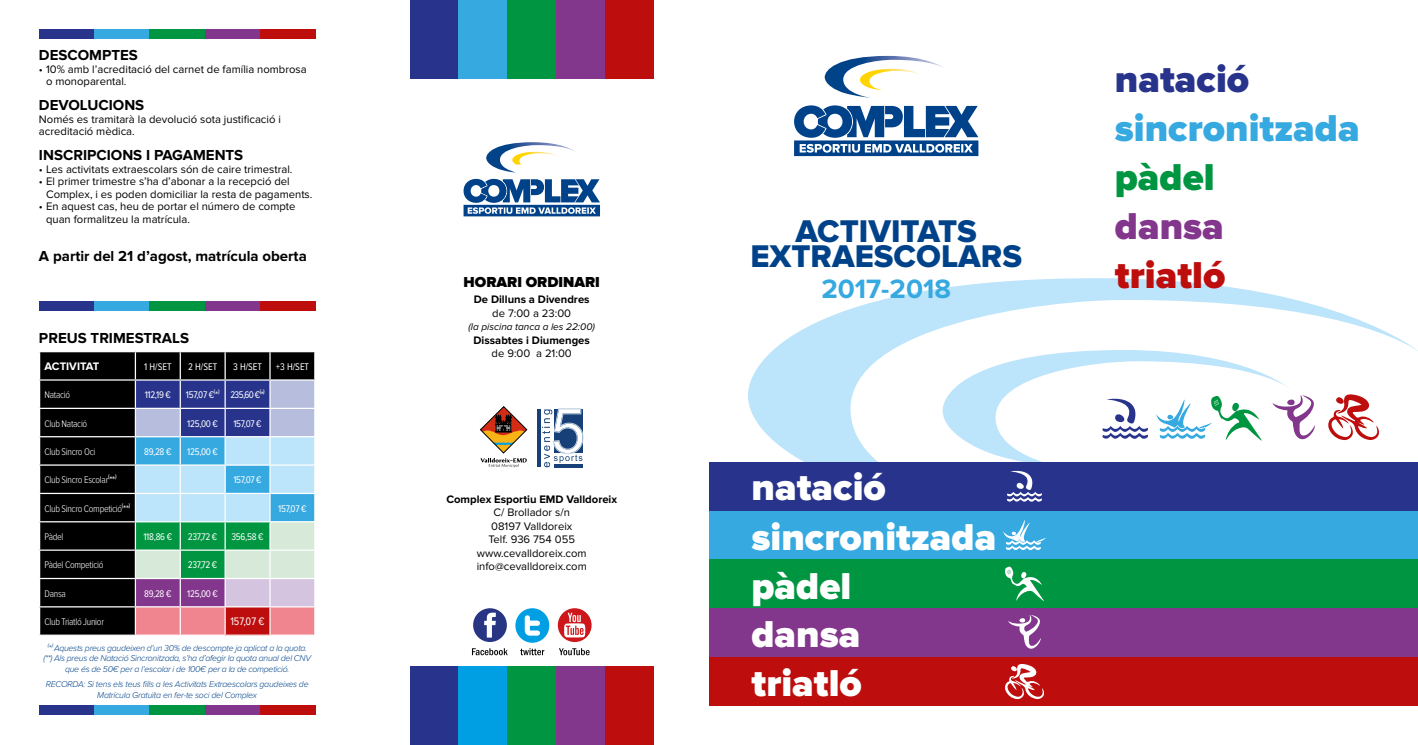
<style>
.page{position:relative;width:1418px;height:745px;background:#fff}
.page>*{position:absolute;margin:0;border:0;box-sizing:border-box;transform-origin:0 0}
.t1{font:900 38.75px "Proxima Nova";color:#fff}
.t2{font:900 38.75px "Proxima Nova";color:#36a9e1}
.t3{font:900 38.75px "Proxima Nova";color:#28348b}
.t4{font:900 38.75px "Proxima Nova";color:#bd0e0d}
.t5{font:900 38.75px "Proxima Nova";color:#009641}
.t6{font:900 38.75px "Proxima Nova";color:#82368c}
.t7{font:32.5px/25px "Proxima Nova Extrabld";color:#004289;text-align:center}
.t8{font:700 27.5px "Proxima Nova";color:#36a9e1}
.t9{font:700 15px "Proxima Nova";color:#000}
.t10{font:900 15px "Proxima Nova";color:#000}
.t11{font:11.25px/12.5px "Proxima Nova";color:#000}
.t12{font:700 11.25px "Proxima Nova";color:#000}
.t13{font:700 11.25px "Proxima Nova";color:#fff}
.t14{font:11.25px "Proxima Nova Cond";color:#fff}
.t15{font:10px "Proxima Nova Cond";letter-spacing:-.03em;color:#fff}
.t16{font:300 10px "Proxima Nova Cond";letter-spacing:-.03em;color:#fff}
.t17{font:italic 10px "Proxima Nova";color:#000}
.t18{font:italic 300 8.75px/10.5px "Proxima Nova";letter-spacing:-.03em;color:#004289;text-align:center}
.s1{font-weight:400}
</style>
<div class="page">
<svg style="left:748px;top:278px;width:669px;height:183px"></svg>
<div style="left:410px;top:0;width:48px;height:79px;background:#28348b"></div>
<div style="left:709px;top:461px;width:708px;height:49px;background:#28348b"></div>
<div style="left:458px;top:0;width:49px;height:79px;background:#36a9e1"></div>
<div style="left:709px;top:510px;width:708px;height:49px;background:#36a9e1"></div>
<div style="left:507px;top:0;width:49px;height:79px;background:#009641"></div>
<div style="left:709px;top:559px;width:708px;height:49px;background:#009641"></div>
<div style="left:556px;top:0;width:49px;height:79px;background:#82368c"></div>
<div style="left:709px;top:607px;width:708px;height:49px;background:#82368c"></div>
<div style="left:605px;top:0;width:48px;height:79px;background:#bd0e0d"></div>
<div style="left:39px;top:30px;width:55px;height:9px;background:#28348b"></div>
<div style="left:94px;top:30px;width:56px;height:9px;background:#36a9e1"></div>
<div style="left:150px;top:30px;width:55px;height:9px;background:#009641"></div>
<div style="left:205px;top:30px;width:55px;height:9px;background:#82368c"></div>
<div style="left:260px;top:30px;width:55px;height:9px;background:#bd0e0d"></div>
<div style="left:39px;top:301px;width:55px;height:10px;background:#28348b"></div>
<div style="left:94px;top:301px;width:56px;height:10px;background:#36a9e1"></div>
<div style="left:150px;top:301px;width:55px;height:10px;background:#009641"></div>
<div style="left:205px;top:301px;width:55px;height:10px;background:#82368c"></div>
<div style="left:260px;top:301px;width:55px;height:10px;background:#bd0e0d"></div>
<div style="left:709px;top:656px;width:708px;height:49px;background:#bd0e0d"></div>
<div style="left:410px;top:665px;width:48px;height:79px;background:#28348b"></div>
<div style="left:458px;top:665px;width:49px;height:79px;background:#009fe3"></div>
<div style="left:507px;top:665px;width:49px;height:79px;background:#009641"></div>
<div style="left:556px;top:665px;width:49px;height:79px;background:#82368c"></div>
<div style="left:605px;top:665px;width:48px;height:79px;background:#bd0e0d"></div>
<svg style="left:794px;top:105px;width:184px;height:51px"></svg>
<img style="left:824px;top:56px;width:118px;height:42px">
<img style="left:859px;top:69px;width:64px;height:21px">
<svg style="left:463px;top:179px;width:137px;height:37px"></svg>
<img style="left:486px;top:142px;width:88px;height:30px">
<img style="left:512px;top:152px;width:47px;height:12px">
<svg style="left:1327px;top:393px;width:52px;height:47px"></svg>
<svg style="left:942px;top:350px;width:372px;height:152px"></svg>
<svg style="left:1008px;top:615px;width:32px;height:33px"></svg>
<svg style="left:1005px;top:664px;width:39px;height:34px"></svg>
<svg style="left:1005px;top:566px;width:39px;height:34px"></svg>
<svg style="left:1003px;top:520px;width:42px;height:30px"></svg>
<svg style="left:559px;top:648px;width:30px;height:6px"></svg>
<svg style="left:472px;top:648px;width:35px;height:6px"></svg>
<svg style="left:473px;top:608px;width:34px;height:33px"></svg>
<svg style="left:520px;top:648px;width:24px;height:6px"></svg>
<div style="left:515px;top:607px;width:34px;height:35px;background:#009fe3;border-radius:50%"></div>
<svg style="left:524px;top:615px;width:16px;height:20px"></svg>
<svg style="left:558px;top:608px;width:33px;height:33px"></svg>
<hr style="left:537px;top:409px;width:4px;height:58px;background:#164077">
<svg style="left:542px;top:408px;width:41px;height:59px"></svg>
<svg style="left:479px;top:406px;width:48px;height:61px"></svg>
<div style="left:39px;top:704px;width:55px;height:9px;background:#28348b"></div>
<div style="left:94px;top:704px;width:56px;height:9px;background:#36a9e1"></div>
<div style="left:150px;top:704px;width:55px;height:9px;background:#009641"></div>
<div style="left:205px;top:704px;width:55px;height:9px;background:#82368c"></div>
<div style="left:260px;top:704px;width:55px;height:9px;background:#bd0e0d"></div>
<div style="left:40px;top:352px;width:95px;height:282px;background:#000"></div>
<hr style="left:39px;top:379px;width:96px;height:1px;background:#fff">
<hr style="left:39px;top:407px;width:96px;height:2px;background:#fff">
<hr style="left:39px;top:436px;width:96px;height:1px;background:#fff">
<hr style="left:39px;top:464px;width:96px;height:1px;background:#fff">
<hr style="left:39px;top:492px;width:96px;height:1px;background:#fff">
<hr style="left:39px;top:521px;width:96px;height:1px;background:#fff">
<hr style="left:39px;top:549px;width:96px;height:1px;background:#fff">
<hr style="left:39px;top:577px;width:96px;height:1px;background:#fff">
<hr style="left:39px;top:606px;width:96px;height:1px;background:#fff">
<svg style="left:39px;top:352px;width:1px;height:256px"></svg>
<svg style="left:135px;top:352px;width:180px;height:282px;background:#8599ab"></svg>
<h3 class="t9" style="left:39px;top:47px;width:100px">DESCOMPTES</h3>
<p class="t11" style="left:46px;top:63px;width:262px;text-indent:-7px">• 10% amb l’acreditació del carnet de família nombrosa o monoparental.</p>
<h3 class="t9" style="left:39px;top:97px;width:107px">DEVOLUCIONS</h3>
<p class="t11" style="left:39px;top:113px;width:243px">Només es tramitarà la devolució sota justificació i acreditació mèdica.</p>
<h3 class="t9" style="left:39px;top:147px;width:206px">INSCRIPCIONS I PAGAMENTS</h3>
<p class="t11" style="left:39px;top:163px;width:255px">• Les activitats extraescolars són de caire trimestral.</p>
<p class="t11" style="left:46px;top:175px;width:268px;text-indent:-7px">• El primer trimestre s’ha d’abonar a la recepció del<br>Complex, i es poden domiciliar la resta de pagaments.</p>
<p class="t11" style="left:46px;top:200px;width:251px;text-indent:-7px">• En aquest cas, heu de portar el número de compte quan formalitzeu la matrícula.</p>
<h3 class="t9" style="left:39px;top:247px;width:269px">A partir del 21 d’agost, matrícula oberta</h3>
<h3 class="t9" style="left:39px;top:329px;width:152px">PREUS TRIMESTRALS</h3>
<p class="t13" style="left:45px;top:360px;width:56px">ACTIVITAT</p>
<p class="t15" style="left:144px;top:360px;width:29px">1 H/SET</p>
<p class="t15" style="left:188px;top:360px;width:31px">2 H/SET</p>
<p class="t15" style="left:233px;top:360px;width:30px">3 H/SET</p>
<p class="t15" style="left:276px;top:360px;width:35px">+3 H/SET</p>
<p class="t16" style="left:45px;top:389px;width:27px">Natació</p>
<p class="t15" style="left:145px;top:389px;width:28px">112,19 €</p>
<p class="t15" style="left:186px;top:389px;width:80px">157,07 €⁽*⁾ 235,60 €⁽*⁾</p>
<p class="t16" style="left:45px;top:417px;width:44px">Club Natació</p>
<p class="t15" style="left:187px;top:417px;width:32px">125,00 €</p>
<p class="t15" style="left:233px;top:417px;width:30px">157,07 €</p>
<p class="t16" style="left:45px;top:445px;width:52px">Club Sincro Oci</p>
<p class="t15" style="left:144px;top:445px;width:29px">89,28 €</p>
<p class="t15" style="left:187px;top:445px;width:32px">125,00 €</p>
<p class="t16" style="left:45px;top:474px;width:74px">Club Sincro Escolar<span class="s1">⁽**⁾</span></p>
<p class="t15" style="left:233px;top:474px;width:30px">157,07 €</p>
<p class="t16" style="left:45px;top:502px;width:87px">Club Sincro Competició<span class="s1">⁽**⁾</span></p>
<p class="t15" style="left:278px;top:502px;width:30px">157,07 €</p>
<p class="t16" style="left:45px;top:530px;width:20px">Pàdel</p>
<p class="t15" style="left:143px;top:530px;width:30px">118,86 €</p>
<p class="t15" style="left:188px;top:530px;width:31px">237,72 €</p>
<p class="t15" style="left:231px;top:530px;width:34px">356,58 €</p>
<p class="t16" style="left:45px;top:559px;width:60px">Pàdel Competició</p>
<p class="t15" style="left:188px;top:559px;width:31px">237,72 €</p>
<p class="t16" style="left:45px;top:587px;width:23px">Dansa</p>
<p class="t15" style="left:144px;top:587px;width:29px">89,28 €</p>
<p class="t15" style="left:187px;top:587px;width:32px">125,00 €</p>
<p class="t16" style="left:45px;top:615px;width:61px">Club Triatló Junior</p>
<p class="t14" style="left:230px;top:615px;width:36px">157,07 €</p>
<p class="t18" style="left:43px;top:642px;width:269px">⁽*⁾ Aquests preus gaudeixen d’un 30% de descompte ja aplicat a la quota. (**) Als preus de Natació Sincronitzada, s’ha d’afegir la quota anual del CNV que és de 50€ per a l’escolar i de 100€ per a la de competició.</p>
<p class="t18" style="left:46px;top:678px;width:264px">RECORDA: Si tens els teus fills a les Activitats Extraescolars gaudeixes de<br>Matrícula Gratuïta en fer-te soci del Complex</p>
<h3 class="t10" style="left:463px;top:273px;width:138px">HORARI ORDINARI</h3>
<p class="t12" style="left:474px;top:292px;width:117px">De Dilluns a Divendres</p>
<p class="t11" style="left:492px;top:306px;width:80px">de 7:00 a 23:00</p>
<p class="t17" style="left:468px;top:321px;width:128px">(la piscina tanca a les 22:00)</p>
<p class="t12" style="left:473px;top:333px;width:118px">Dissabtes i Diumenges</p>
<p class="t11" style="left:491px;top:347px;width:82px">de 9:00 a 21:00</p>
<p class="t12" style="left:446px;top:492px;width:172px">Complex Esportiu EMD Valldoreix</p>
<p class="t11" style="left:476px;top:505px;width:112px;line-height:13.5px;text-align:center">C/ Brollador s/n<br>08197 Valldoreix<br>Telf. 936 754 055 www.cevalldoreix.com info@cevalldoreix.com</p>
<h2 class="t7" style="left:750px;top:219px;width:273px">ACTIVITATS<br>EXTRAESCOLARS</h2>
<h3 class="t8" style="left:821px;top:272px;width:131px">2017-2018</h3>
<h1 class="t1" style="left:751px;top:465px;width:136px">natació</h1>
<h1 class="t1" style="left:751px;top:514px;width:246px">sincronitzada</h1>
<h1 class="t1" style="left:751px;top:563px;width:101px">pàdel</h1>
<h1 class="t1" style="left:751px;top:611px;width:110px">dansa</h1>
<h1 class="t1" style="left:751px;top:660px;width:112px">triatló</h1>
<h1 class="t3" style="left:1114px;top:56px;width:136px">natació</h1>
<h1 class="t2" style="left:1114px;top:106px;width:246px">sincronitzada</h1>
<h1 class="t5" style="left:1114px;top:154px;width:101px">pàdel</h1>
<h1 class="t6" style="left:1114px;top:203px;width:110px">dansa</h1>
<h1 class="t4" style="left:1114px;top:252px;width:112px">triatló</h1>
</div>
